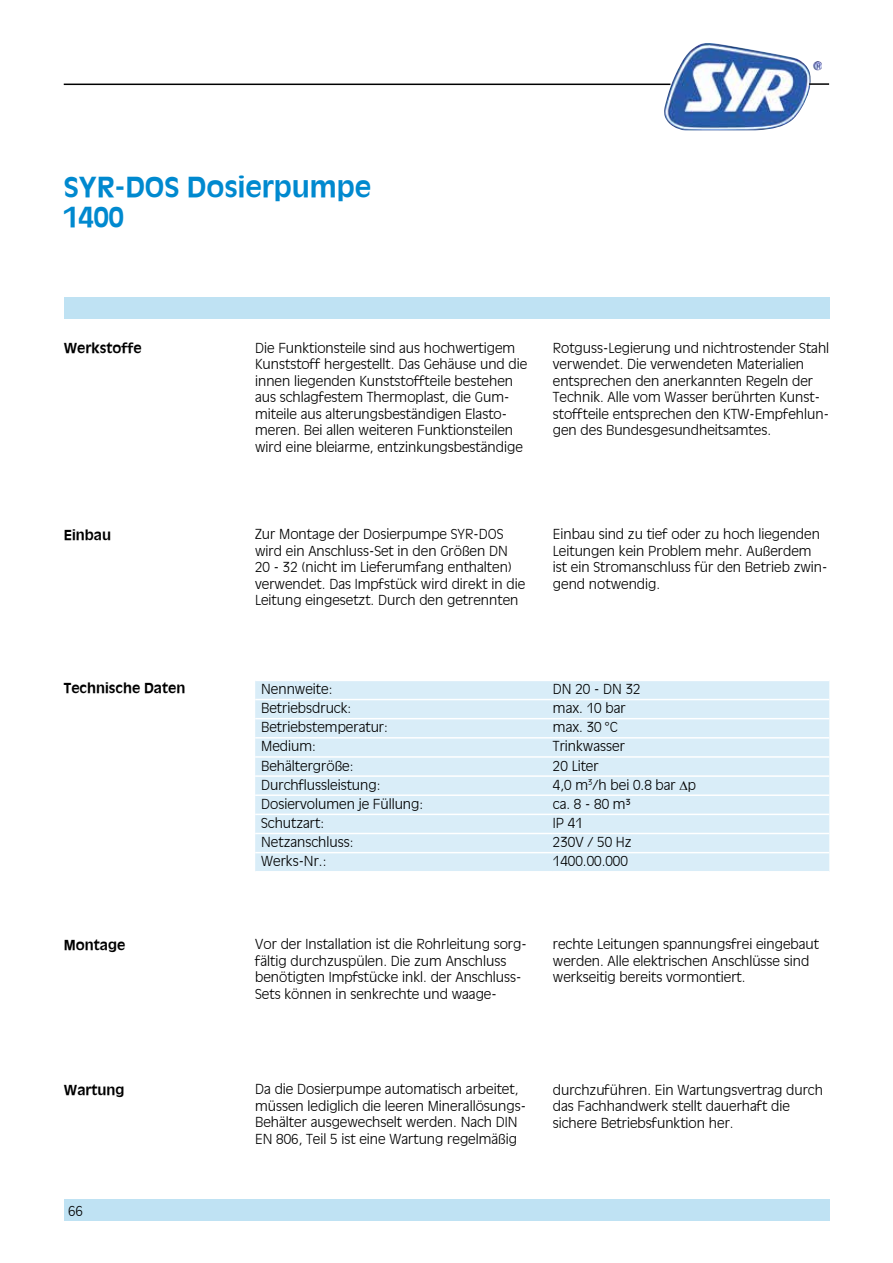
<style>
.page{position:relative;width:893px;height:1263px;background:#fff}
.page>*{position:absolute;margin:0;border:0;box-sizing:border-box;transform-origin:0 0}
.t1{font:700 27px/30px "Ant Oliv";color:#0089cf}
.t2{font:300 13.5px/16.5px "Ant Oliv";color:#000}
.t3{font:700 13.5px "Ant Oliv";color:#000}
</style>
<div class="page">
<div style="left:64px;top:298px;width:765px;height:21px;background:#bfe2f3"></div>
<div style="left:64px;top:1199px;width:765px;height:21px;background:#bfe2f3"></div>
<img style="left:663px;top:43px;width:159px;height:87px">
<hr style="left:64px;top:84px;width:606px;height:1px;background:#000">
<hr style="left:809px;top:83px;width:20px;height:2px;background:#000">
<div style="left:255px;top:681px;width:574px;height:190px;background:#d9edf8"></div>
<hr style="left:255px;top:699px;width:298px;height:1px;background:#fff">
<hr style="left:553px;top:699px;width:276px;height:1px;background:#fff">
<hr style="left:255px;top:718px;width:298px;height:1px;background:#fff">
<hr style="left:553px;top:718px;width:276px;height:1px;background:#fff">
<hr style="left:255px;top:737px;width:298px;height:1px;background:#fff">
<hr style="left:553px;top:737px;width:276px;height:1px;background:#fff">
<hr style="left:255px;top:756px;width:298px;height:2px;background:#fff">
<hr style="left:553px;top:756px;width:276px;height:2px;background:#fff">
<hr style="left:255px;top:775px;width:298px;height:2px;background:#fff">
<hr style="left:553px;top:775px;width:276px;height:2px;background:#fff">
<hr style="left:255px;top:794px;width:298px;height:2px;background:#fff">
<hr style="left:553px;top:794px;width:276px;height:2px;background:#fff">
<hr style="left:255px;top:814px;width:298px;height:1px;background:#fff">
<hr style="left:553px;top:814px;width:276px;height:1px;background:#fff">
<hr style="left:255px;top:833px;width:298px;height:1px;background:#fff">
<hr style="left:553px;top:833px;width:276px;height:1px;background:#fff">
<hr style="left:255px;top:852px;width:298px;height:1px;background:#fff">
<hr style="left:553px;top:852px;width:276px;height:1px;background:#fff">
<h1 class="t1" style="left:64px;top:170px;width:309px">SYR-DOS Dosierpumpe<br>1400</h1>
<p class="t3" style="left:64px;top:340px;width:79px">Werkstoffe</p>
<p class="t2" style="left:255px;top:339px;width:274px">Die Funktionsteile sind aus hochwertigem Kunststoff hergestellt. Das Gehäuse und die innen liegenden Kunststoffteile bestehen aus schlagfestem Thermoplast, die Gum&shy;miteile aus alterungsbeständigen Elasto&shy;meren. Bei allen weiteren Funktionsteilen wird eine bleiarme, entzinkungsbeständige</p>
<p class="t2" style="left:553px;top:339px;width:278px">Rotguss-Legierung und nichtrostender Stahl verwendet. Die verwendeten Materialien entsprechen den anerkannten Regeln der Technik. Alle vom Wasser berührten Kunst&shy;stoffteile entsprechen den KTW-Empfehlun&shy;gen des Bundesgesundheitsamtes.</p>
<p class="t3" style="left:64px;top:526px;width:49px">Einbau</p>
<p class="t2" style="left:255px;top:526px;width:272px">Zur Montage der Dosierpumpe SYR-DOS wird ein Anschluss-Set in den Größen DN 20 - 32 (nicht im Lieferumfang enthalten) verwendet. Das Impfstück wird direkt in die Leitung eingesetzt. Durch den getrennten</p>
<p class="t2" style="left:553px;top:526px;width:276px">Einbau sind zu tief oder zu hoch liegenden Leitungen kein Problem mehr. Außerdem ist ein Stromanschluss für den Betrieb zwin&shy;gend notwendig.</p>
<p class="t3" style="left:64px;top:679px;width:123px">Technische Daten</p>
<p class="t2" style="left:261px;top:680px;width:73px">Nennweite:</p>
<p class="t2" style="left:553px;top:680px;width:89px">DN 20 - DN 32</p>
<p class="t2" style="left:261px;top:699px;width:92px">Betriebsdruck:</p>
<p class="t2" style="left:553px;top:699px;width:74px">max. 10 bar</p>
<p class="t2" style="left:261px;top:719px;width:128px">Betriebstemperatur:</p>
<p class="t2" style="left:553px;top:719px;width:67px">max. 30 °C</p>
<p class="t2" style="left:261px;top:738px;width:56px">Medium:</p>
<p class="t2" style="left:553px;top:738px;width:73px">Trinkwasser</p>
<p class="t2" style="left:261px;top:757px;width:94px">Behältergröße:</p>
<p class="t2" style="left:553px;top:757px;width:47px">20 Liter</p>
<p class="t2" style="left:261px;top:776px;width:121px">Durchflussleistung:</p>
<p class="t2" style="left:553px;top:776px;width:145px">4,0 m<sup>3</sup>/h bei 0.8 bar ∆p</p>
<p class="t2" style="left:261px;top:795px;width:163px">Dosiervolumen je Füllung:</p>
<p class="t2" style="left:553px;top:795px;width:79px">ca. 8 - 80 m³</p>
<p class="t2" style="left:261px;top:814px;width:65px">Schutzart:</p>
<p class="t2" style="left:553px;top:814px;width:32px">IP 41</p>
<p class="t2" style="left:261px;top:833px;width:94px">Netzanschluss:</p>
<p class="t2" style="left:553px;top:833px;width:80px">230V / 50 Hz</p>
<p class="t2" style="left:261px;top:853px;width:67px">Werks-Nr.:</p>
<p class="t2" style="left:553px;top:853px;width:77px">1400.00.000</p>
<p class="t3" style="left:64px;top:936px;width:63px">Montage</p>
<p class="t2" style="left:553px;top:936px;width:268px">rechte Leitungen spannungsfrei eingebaut werden. Alle elektrischen Anschlüsse sind werkseitig bereits vormontiert.</p>
<p class="t2" style="left:255px;top:936px;width:273px">Vor der Installation ist die Rohrleitung sorg&shy;fältig durchzuspülen. Die zum Anschluss benötigten Impfstücke inkl. der Anschluss-Sets können in senkrechte und waage-</p>
<p class="t3" style="left:64px;top:1081px;width:62px">Wartung</p>
<p class="t2" style="left:68px;top:1203px;width:17px">66</p>
<p class="t2" style="left:255px;top:1081px;width:272px">Da die Dosierpumpe automatisch arbeitet, müssen lediglich die leeren Minerallösungs-Behälter ausgewechselt werden. Nach DIN EN 806, Teil 5 ist eine Wartung regelmäßig</p>
<p class="t2" style="left:553px;top:1081px;width:272px">durchzuführen. Ein Wartungsvertrag durch das Fachhandwerk stellt dauerhaft die sichere Betriebsfunktion her.</p>
</div>
